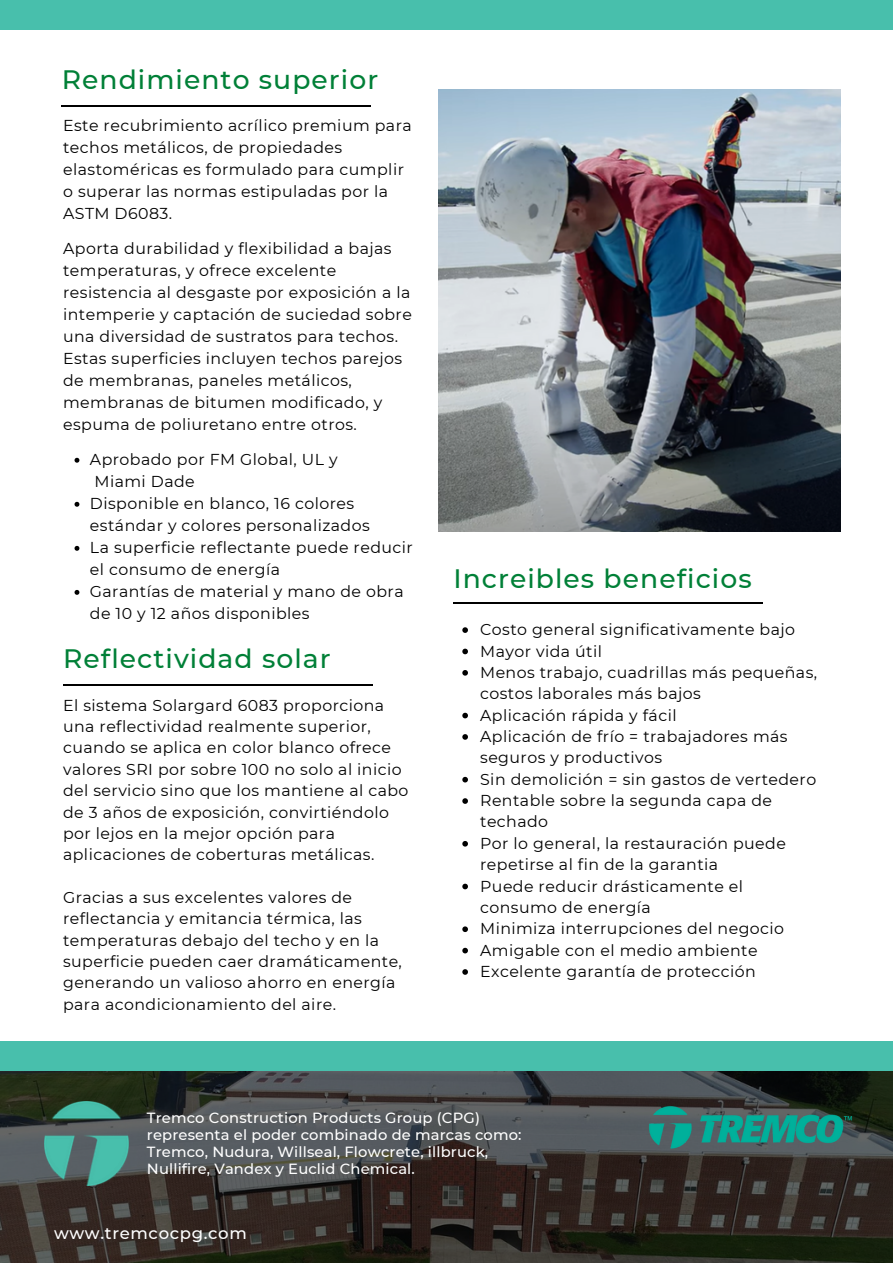
<style>
.page{position:relative;width:893px;height:1264px;background:#fff}
.page>*{position:absolute;margin:0;border:0;box-sizing:border-box;transform-origin:0 0}
.t1{font:500 26.55px "Montserrat";letter-spacing:.04em;color:#008037}
.t2{font:500 16.5px "Montserrat";letter-spacing:.04em;color:#fff}
.t3{font:15.75px/21.3px "Montserrat";letter-spacing:.03em;color:#000}
.t4{font:500 14.7px/16.8px "Montserrat";letter-spacing:.01em;color:#fff}
</style>
<div class="page">
<svg style="left:0;top:1070px;width:892px;height:192px;background:#393734"></svg>
<img style="left:45px;top:1101px;width:84px;height:84px">
<div style="left:0;top:1041px;width:892px;height:29px;background:#48bfac"></div>
<div style="left:0;top:0;width:892px;height:29px;background:#48bfac"></div>
<img style="left:633px;top:1098px;width:235px;height:51px">
<hr style="left:62px;top:105px;width:309px;height:2px;background:#000">
<img style="left:438px;top:90px;width:402px;height:442px">
<hr style="left:63px;top:684px;width:309px;height:1px;background:#000">
<hr style="left:453px;top:602px;width:309px;height:2px;background:#000">
<svg style="left:74px;top:458px;width:5px;height:4px"></svg>
<svg style="left:74px;top:502px;width:5px;height:4px"></svg>
<svg style="left:74px;top:546px;width:5px;height:5px"></svg>
<svg style="left:74px;top:590px;width:5px;height:5px"></svg>
<svg style="left:462px;top:627px;width:6px;height:6px"></svg>
<svg style="left:462px;top:648px;width:6px;height:6px"></svg>
<svg style="left:462px;top:670px;width:6px;height:5px"></svg>
<svg style="left:462px;top:712px;width:6px;height:6px"></svg>
<svg style="left:462px;top:734px;width:6px;height:5px"></svg>
<svg style="left:462px;top:776px;width:6px;height:6px"></svg>
<svg style="left:462px;top:798px;width:6px;height:5px"></svg>
<svg style="left:462px;top:841px;width:6px;height:5px"></svg>
<svg style="left:462px;top:883px;width:6px;height:6px"></svg>
<svg style="left:462px;top:926px;width:6px;height:6px"></svg>
<svg style="left:462px;top:947px;width:6px;height:6px"></svg>
<svg style="left:462px;top:969px;width:6px;height:5px"></svg>
<p class="t1" style="left:62px;top:63px;width:318px">Rendimiento superior</p>
<p class="t3" style="left:63px;top:114px;width:350px;line-height:22px">Este recubrimiento acrílico premium para techos metálicos, de propiedades elastoméricas es formulado para cumplir o superar las normas estipuladas por la ASTM D6083.</p>
<p class="t3" style="left:63px;top:237px;width:350px;line-height:22px">Aporta durabilidad y flexibilidad a bajas temperaturas, y ofrece excelente resistencia al desgaste por exposición a la intemperie y captación de suciedad sobre una diversidad de sustratos para techos.</p>
<p class="t3" style="left:63px;top:347px;width:340px;line-height:22px">Estas superficies incluyen techos parejos de membranas, paneles metálicos, membranas de bitumen modificado, y espuma de poliuretano entre otros.</p>
<p class="t3" style="left:90px;top:448px;width:249px;line-height:22px">Aprobado por FM Global, UL y<br>Miami Dade</p>
<p class="t3" style="left:90px;top:492px;width:281px;line-height:22px">Disponible en blanco, 16 colores estándar y colores personalizados</p>
<p class="t3" style="left:90px;top:536px;width:324px;line-height:22px">La superficie reflectante puede reducir el consumo de energía</p>
<p class="t3" style="left:90px;top:580px;width:315px;line-height:22px">Garantías de material y mano de obra de 10 y 12 años disponibles</p>
<p class="t1" style="left:63px;top:642px;width:269px">Reflectividad solar</p>
<p class="t3" style="left:63px;top:694px;width:347px">El sistema Solargard 6083 proporciona una reflectividad realmente superior, cuando se aplica en color blanco ofrece valores SRI por sobre 100 no solo al inicio del servicio sino que los mantiene al cabo de 3 años de exposición, convirtiéndolo por lejos en la mejor opción para aplicaciones de coberturas metálicas.</p>
<p class="t3" style="left:63px;top:886px;width:340px">Gracias a sus excelentes valores de reflectancia y emitancia térmica, las temperaturas debajo del techo y en la superficie pueden caer dramáticamente, generando un valioso ahorro en energía para acondicionamiento del aire.</p>
<p class="t1" style="left:453px;top:562px;width:300px">Increibles beneficios</p>
<p class="t3" style="left:480px;top:619px;width:316px">Costo general significativamente bajo</p>
<p class="t3" style="left:480px;top:640px;width:123px">Mayor vida útil</p>
<p class="t3" style="left:480px;top:661px;width:338px">Menos trabajo, cuadrillas más pequeñas, costos laborales más bajos</p>
<p class="t3" style="left:480px;top:704px;width:198px">Aplicación rápida y fácil</p>
<p class="t3" style="left:480px;top:725px;width:309px">Aplicación de frío = trabajadores más seguros y productivos</p>
<p class="t3" style="left:480px;top:768px;width:337px">Sin demolición = sin gastos de vertedero</p>
<p class="t3" style="left:480px;top:789px;width:293px">Rentable sobre la segunda capa de techado</p>
<p class="t3" style="left:480px;top:832px;width:307px">Por lo general, la restauración puede repetirse al fin de la garantia</p>
<p class="t3" style="left:480px;top:875px;width:264px">Puede reducir drásticamente el consumo de energía</p>
<p class="t3" style="left:480px;top:918px;width:305px">Minimiza interrupciones del negocio</p>
<p class="t3" style="left:480px;top:939px;width:279px">Amigable con el medio ambiente</p>
<p class="t3" style="left:480px;top:960px;width:277px">Excelente garantía de protección</p>
<p class="t4" style="left:147px;top:1109px;width:376px">Tremco Construction Products Group (CPG) representa el poder combinado de marcas como:<br>Tremco, Nudura, Willseal, Flowcrete, illbruck, Nullifire, Vandex y Euclid Chemical.</p>
<p class="t2" style="left:54px;top:1222px;width:194px">www.tremcocpg.com</p>
</div>
